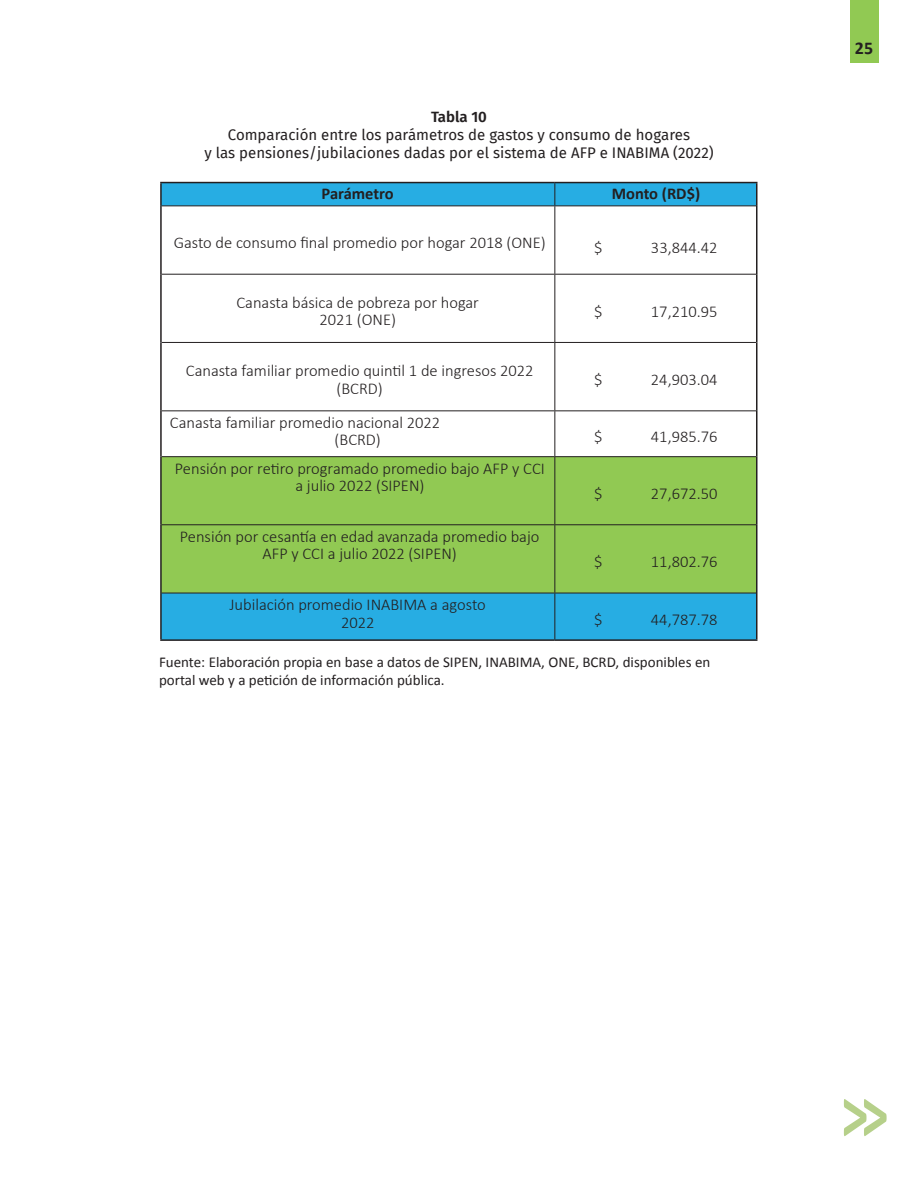
<style>
.page{position:relative;width:918px;height:1188px;background:#fff}
.page>*{position:absolute;margin:0;border:0;box-sizing:border-box;transform-origin:0 0}
.t1{font:700 76.5px "Calibri";color:#b6d08a;scale:.71 1}
.t2{font:700 18px "Calibri";color:#231f20}
.t3{font:300 16.5px/17.9px "Calibri";color:#231f20;text-align:center}
.t4{font:700 16.5px "Calibri";color:#231f20}
.t5{font:15px/18px "Fira Sans";color:#231f20;text-align:center}
.t6{font:15px/18px "Calibri";color:#231f20}
.t7{font:600 15px "Fira Sans";color:#231f20}
</style>
<div class="page">
<div style="left:850px;top:0;width:28px;height:63px;background:#91c953"></div>
<svg style="left:162px;top:183px;width:594px;height:456px"></svg>
<div style="left:162px;top:457px;width:594px;height:136px;background:#91c953"></div>
<hr style="left:160px;top:183px;width:2px;height:23px;background:#231f20">
<svg style="left:554px;top:183px;width:1px;height:23px"></svg>
<hr style="left:160px;top:182px;width:395px;height:1px;background:#231f20">
<hr style="left:555px;top:182px;width:203px;height:1px;background:#231f20">
<hr style="left:756px;top:183px;width:2px;height:23px;background:#231f20">
<hr style="left:160px;top:206px;width:2px;height:68px;background:#231f20">
<hr style="left:554px;top:206px;width:1px;height:68px;background:#231f20">
<hr style="left:756px;top:206px;width:2px;height:68px;background:#231f20">
<hr style="left:160px;top:274px;width:2px;height:68px;background:#231f20">
<hr style="left:554px;top:275px;width:1px;height:67px;background:#231f20">
<hr style="left:756px;top:274px;width:2px;height:68px;background:#231f20">
<hr style="left:160px;top:342px;width:2px;height:69px;background:#231f20">
<hr style="left:554px;top:343px;width:1px;height:67px;background:#231f20">
<hr style="left:756px;top:342px;width:2px;height:69px;background:#231f20">
<hr style="left:160px;top:411px;width:2px;height:46px;background:#231f20">
<hr style="left:554px;top:411px;width:1px;height:45px;background:#231f20">
<hr style="left:756px;top:411px;width:2px;height:46px;background:#231f20">
<hr style="left:160px;top:457px;width:2px;height:68px;background:#231f20">
<hr style="left:554px;top:457px;width:1px;height:67px;background:#231f20">
<hr style="left:756px;top:457px;width:2px;height:68px;background:#231f20">
<hr style="left:160px;top:525px;width:2px;height:68px;background:#231f20">
<hr style="left:554px;top:525px;width:1px;height:68px;background:#231f20">
<hr style="left:756px;top:525px;width:2px;height:68px;background:#231f20">
<hr style="left:160px;top:593px;width:2px;height:46px;background:#231f20">
<hr style="left:162px;top:206px;width:393px;height:1px;background:#231f20">
<hr style="left:555px;top:206px;width:201px;height:1px;background:#231f20">
<hr style="left:162px;top:274px;width:393px;height:1px;background:#231f20">
<hr style="left:555px;top:274px;width:201px;height:1px;background:#231f20">
<hr style="left:162px;top:342px;width:393px;height:1px;background:#231f20">
<hr style="left:555px;top:342px;width:201px;height:1px;background:#231f20">
<hr style="left:162px;top:410px;width:393px;height:1px;background:#231f20">
<hr style="left:555px;top:410px;width:201px;height:1px;background:#231f20">
<hr style="left:162px;top:456px;width:393px;height:1px;background:#231f20">
<hr style="left:555px;top:456px;width:201px;height:1px;background:#231f20">
<hr style="left:162px;top:524px;width:393px;height:1px;background:#231f20">
<hr style="left:555px;top:524px;width:201px;height:1px;background:#231f20">
<hr style="left:162px;top:593px;width:393px;height:1px;background:#231f20">
<hr style="left:555px;top:593px;width:201px;height:1px;background:#231f20">
<hr style="left:160px;top:639px;width:395px;height:2px;background:#231f20">
<hr style="left:555px;top:639px;width:203px;height:2px;background:#231f20">
<hr style="left:554px;top:593px;width:1px;height:46px;background:#231f20">
<hr style="left:756px;top:593px;width:2px;height:46px;background:#231f20">
<p class="t7" style="left:431px;top:104px;width:57px">Tabla 10</p>
<p class="t5" style="left:204px;top:125px;width:511px">Comparación entre los parámetros de gastos y consumo de hogares<br>y las pensiones/jubilaciones dadas por el sistema de AFP e INABIMA (2022)</p>
<p class="t4" style="left:322px;top:184px;width:74px">Parámetro</p>
<p class="t4" style="left:612px;top:184px;width:90px">Monto (RD$)</p>
<p class="t3" style="left:174px;top:234px;width:374px">Gasto de consumo final promedio por hogar 2018 (ONE)</p>
<p class="t3" style="left:594px;top:238px;width:10px">$</p>
<p class="t3" style="left:651px;top:238px;width:68px">33,844.42</p>
<p class="t3" style="left:236px;top:293px;width:244px">Canasta básica de pobreza por hogar<br>2021 (ONE)</p>
<p class="t3" style="left:594px;top:302px;width:10px">$</p>
<p class="t3" style="left:651px;top:302px;width:68px">17,210.95</p>
<p class="t3" style="left:186px;top:361px;width:349px">Canasta familiar promedio quintil 1 de ingresos 2022 (BCRD)</p>
<p class="t3" style="left:594px;top:370px;width:10px">$</p>
<p class="t3" style="left:651px;top:370px;width:68px">24,903.04</p>
<p class="t3" style="left:335px;top:413px;width:107px;text-align:left;text-indent:-165px">Canasta familiar promedio nacional 2022 (BCRD)</p>
<p class="t3" style="left:594px;top:427px;width:10px">$</p>
<p class="t3" style="left:651px;top:427px;width:68px">41,985.76</p>
<p class="t3" style="left:175px;top:459px;width:371px">Pensión por retiro programado promedio bajo AFP y CCI a julio 2022 (SIPEN)</p>
<p class="t3" style="left:180px;top:527px;width:361px">Pensión por cesantía en edad avanzada promedio bajo<br>AFP y CCI a julio 2022 (SIPEN)</p>
<p class="t3" style="left:229px;top:595px;width:258px">Jubilación promedio INABIMA a agosto<br>2022</p>
<p class="t3" style="left:594px;top:484px;width:10px">$</p>
<p class="t3" style="left:651px;top:484px;width:68px">27,672.50</p>
<p class="t3" style="left:594px;top:553px;width:10px">$</p>
<p class="t3" style="left:651px;top:553px;width:68px">11,802.76</p>
<p class="t3" style="left:594px;top:610px;width:10px">$</p>
<p class="t3" style="left:651px;top:610px;width:68px">44,787.78</p>
<p class="t6" style="left:159px;top:653px;width:553px">Fuente: Elaboración propia en base a datos de SIPEN, INABIMA, ONE, BCRD, disponibles en portal web y a petición de información pública.</p>
<p class="t2" style="left:855px;top:37px;width:20px">25</p>
<h1 class="t1" style="left:841px;top:1066px;width:68px">&gt;&gt;</h1>
</div>
